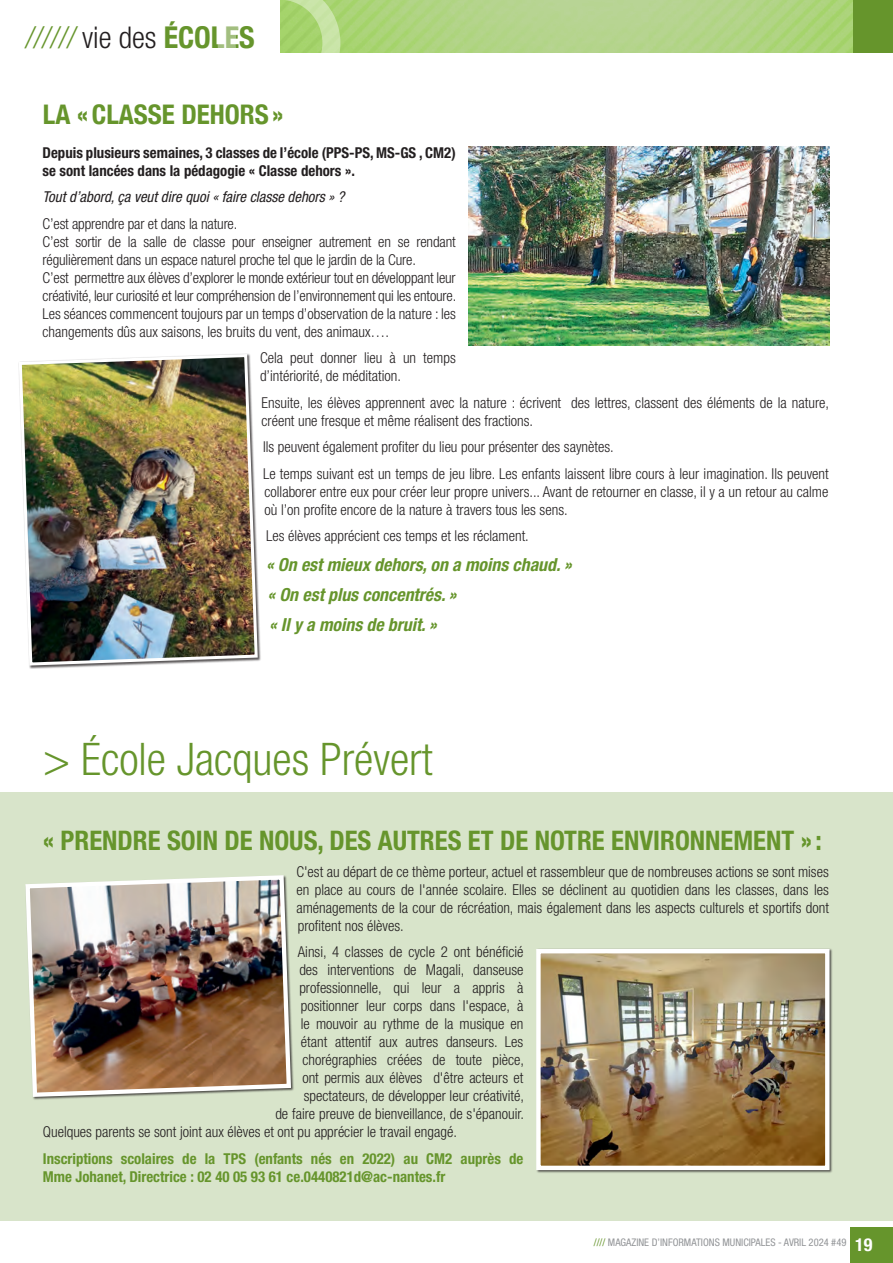
<style>
.page{position:relative;width:893px;height:1263px;background:#fff}
.page>*{position:absolute;margin:0;border:0;box-sizing:border-box;transform-origin:0 0}
.t1{font:300 condensed 45px "Helvetica Neue LT Std";color:#66952c}
.t2{font:300 condensed 30px "Helvetica Neue LT Std";color:#66952c}
.ITALIQUE{font:700 condensed 27px "Helvetica Neue LT Std";color:#66952c}
.t3{font:700 condensed 27px "Helvetica Neue";color:#66952c}
.ITALIQUE-2{font:italic 700 condensed 18px "Helvetica Neue LT Std";color:#66952c}
.t4{font:700 condensed 18px "Helvetica Neue";color:#fff}
.ITALIQUE-3{font:300 condensed 15px/18px "Helvetica Neue LT Std";color:#231f20}
.ITALIQUE-4{font:700 condensed 15px/18px "Helvetica Neue LT Std";color:#66952c}
.ITALIQUE-5{font:700 condensed 15px/18px "Helvetica Neue LT Std";color:#231f20}
.ITALIQUE-6{font:italic condensed 15px "Helvetica Neue LT Std";color:#231f20}
.t5{font:condensed 10.5px "Helvetica Neue LT Std";color:#939598}
.s1{color:#231f20}
.s2{font-family:"Helvetica Neue";font-weight:700}
.s3{color:#66952c}
</style>
<div class="page">
<div style="left:851px;top:1228px;width:42px;height:35px;background:#66952c"></div>
<div style="left:280px;top:0;width:613px;height:52px;background:#66952c"></div>
<img style="left:340px;top:0;width:512px;height:52px">
<svg style="left:280px;top:0;width:60px;height:53px;background:#b0d87f"></svg>
<img style="left:18px;top:353px;width:241px;height:314px">
<img style="left:469px;top:147px;width:360px;height:198px">
<div style="left:0;top:792px;width:893px;height:428px;background:#d8e4ca"></div>
<div style="left:536px;top:948px;width:297px;height:226px;background:#231f20;opacity:.75"></div>
<img style="left:541px;top:954px;width:283px;height:211px">
<div style="left:536px;top:949px;width:293px;height:221px;border:4px solid #fff"></div>
<img style="left:25px;top:875px;width:268px;height:224px">
<h2 class="t2" style="left:25px;top:20px;width:231px">//////<span class="s1">vie des</span> <span class="s2">ÉCOLES</span></h2>
<p class="t3" style="left:43px;top:92px;width:242px">LA «CLASSE DEHORS»</p>
<p class="ITALIQUE-5" style="left:43px;top:143px;width:415px">Depuis plusieurs semaines, 3 classes de l’école (PPS-PS, MS-GS , CM2) se sont lancées dans la pédagogie « Classe dehors ».</p>
<p class="ITALIQUE-6" style="left:43px;top:188px;width:303px">Tout d’abord, ça veut dire quoi « faire classe dehors » ?</p>
<p class="ITALIQUE-3" style="left:43px;top:214px;width:196px">C’est apprendre par et dans la nature.</p>
<p class="ITALIQUE-3" style="left:43px;top:232px;width:415px">C’est sortir de la salle de classe pour enseigner autrement en se rendant régulièrement dans un espace naturel proche tel que le jardin de la Cure.</p>
<p class="ITALIQUE-3" style="left:43px;top:268px;width:415px">C’est permettre aux élèves d’explorer le monde extérieur tout en développant leur créativité, leur curiosité et leur compréhension de l’environnement qui les entoure.</p>
<p class="ITALIQUE-3" style="left:43px;top:304px;width:415px">Les séances commencent toujours par un temps d’observation de la nature : les changements dûs aux saisons, les bruits du vent, des animaux….</p>
<p class="ITALIQUE-3" style="left:260px;top:349px;width:197px">Cela peut donner lieu à un temps d’intériorité, de méditation.</p>
<p class="ITALIQUE-3" style="left:262px;top:393px;width:569px">Ensuite, les élèves apprennent avec la nature : écrivent des lettres, classent des éléments de la nature, créent une fresque et même réalisent des fractions.</p>
<p class="ITALIQUE-3" style="left:263px;top:438px;width:352px">Ils peuvent également profiter du lieu pour présenter des saynètes.</p>
<p class="ITALIQUE-3" style="left:263px;top:464px;width:567px;text-align:justify">Le temps suivant est un temps de jeu libre. Les enfants laissent libre cours à leur imagination. Ils peuvent collaborer entre eux pour créer leur propre univers... Avant de retourner en classe, il y a un retour au calme où l’on profite encore de la nature à travers tous les sens.</p>
<p class="ITALIQUE-3" style="left:266px;top:527px;width:264px">Les élèves apprécient ces temps et les réclament.</p>
<p class="ITALIQUE-2" style="left:266px;top:554px;width:307px">« On est mieux dehors, on a moins chaud. »</p>
<p class="ITALIQUE-2" style="left:268px;top:584px;width:190px">« On est plus concentrés. »</p>
<p class="ITALIQUE-2" style="left:269px;top:614px;width:169px">« Il y a moins de bruit. »</p>
<p class="t1" style="left:43px;top:733px;width:391px">&gt; École Jacques Prévert</p>
<p class="ITALIQUE" style="left:43px;top:824px;width:780px">« PRENDRE SOIN DE NOUS, DES AUTRES ET DE NOTRE ENVIRONNEMENT » :</p>
<p class="ITALIQUE-3" style="left:296px;top:862px;width:534px;text-align:justify">C'est au départ de ce thème porteur, actuel et rassembleur que de nombreuses actions se sont mises en place au cours de l'année scolaire. Elles se déclinent au quotidien dans les classes, dans les aménagements de la cour de récréation, mais également dans les aspects culturels et sportifs dont profitent nos élèves.</p>
<p class="ITALIQUE-3" style="left:298px;top:943px;width:227px">Ainsi, 4 classes de cycle 2 ont bénéficié</p>
<p class="ITALIQUE-3" style="left:299px;top:961px;width:226px">des interventions de Magali, danseuse</p>
<p class="ITALIQUE-3" style="left:299px;top:979px;width:226px">professionnelle, qui leur a appris à</p>
<p class="ITALIQUE-3" style="left:301px;top:997px;width:224px">positionner leur corps dans l'espace, à</p>
<p class="ITALIQUE-3" style="left:301px;top:1015px;width:224px">le mouvoir au rythme de la musique en</p>
<p class="ITALIQUE-3" style="left:301px;top:1033px;width:224px">étant attentif aux autres danseurs. Les</p>
<p class="ITALIQUE-3" style="left:302px;top:1051px;width:223px">chorégraphies créées de toute pièce,</p>
<p class="ITALIQUE-3" style="left:302px;top:1069px;width:223px">ont permis aux élèves d'être acteurs et</p>
<p class="ITALIQUE-3" style="left:304px;top:1087px;width:222px">spectateurs, de développer leur créativité,</p>
<p class="ITALIQUE-3" style="left:275px;top:1105px;width:250px">de faire preuve de bienveillance, de s'épanouir.</p>
<p class="ITALIQUE-3" style="left:43px;top:1123px;width:416px">Quelques parents se sont joint aux élèves et ont pu apprécier le travail engagé.</p>
<p class="ITALIQUE-4" style="left:43px;top:1149px;width:482px">Inscriptions scolaires de la TPS (enfants nés en 2022) au CM2 auprès de<br>Mme Johanet, Directrice : 02 40 05 93 61 ce.0440821d@ac-nantes.fr</p>
<p class="t5" style="left:594px;top:1236px;width:254px"><span class="s3">////</span> MAGAZINE D’INFORMATIONS MUNICIPALES - AVRIL 2024 #49</p>
<p class="t4" style="left:855px;top:1229px;width:19px">19</p>
</div>
